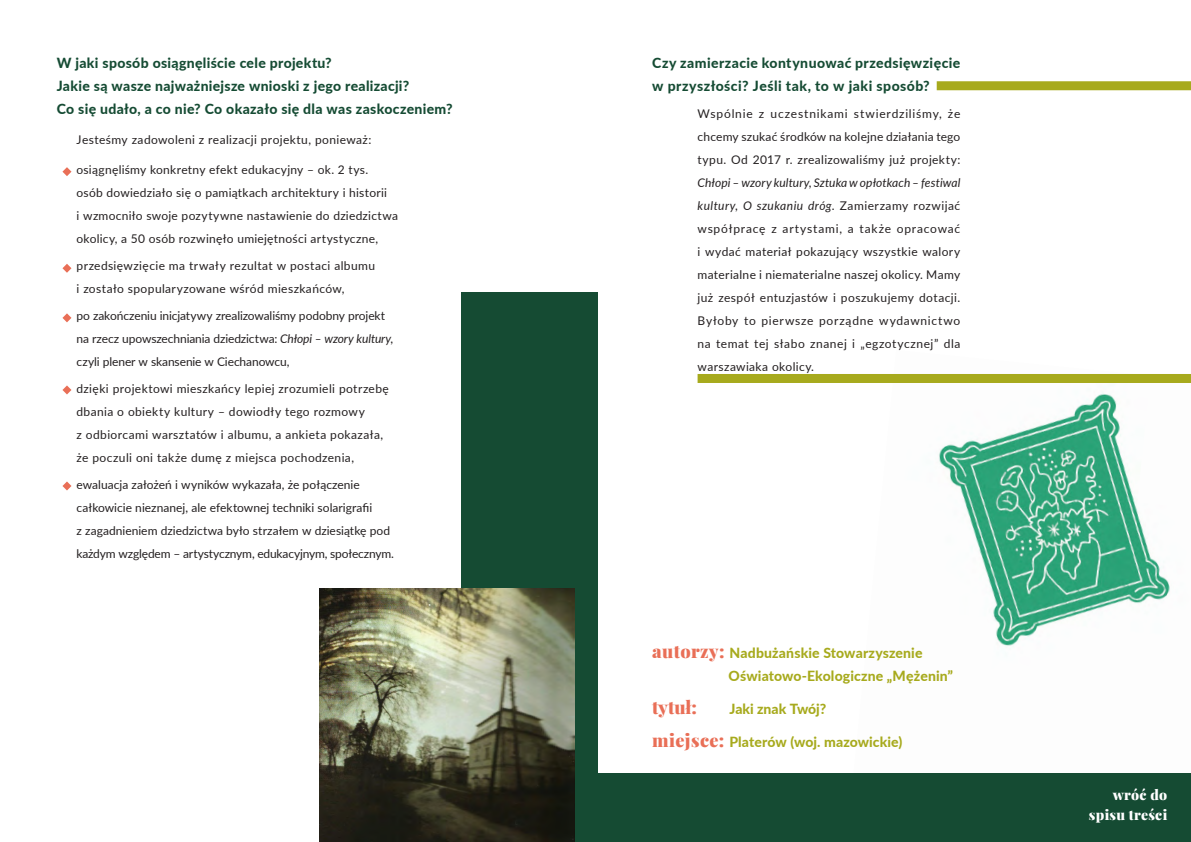
<style>
.page{position:relative;width:1191px;height:842px;background:#fff}
.page>*{position:absolute;margin:0;border:0;box-sizing:border-box;transform-origin:0 0}
.t1{font:900 18px "Playfair Display";color:#e96f57}
.t2{font:800 14px/23px "Lato";letter-spacing:.025em;color:#154b33}
.t3{font:800 14px/23px "Lato";letter-spacing:.005em;color:#a7aa1d}
.t4{font:900 14px/20px "Playfair Display";letter-spacing:.025em;color:#fff;text-align:right}
.t5{font:12px/23px "Lato";letter-spacing:.02em;color:#231f20}
.t6{font:12px/23px "Lato";color:#231f20}
.t7{font:12px/23px "Lato";letter-spacing:-.01em;color:#231f20}
.s1{font-style:italic}
.s2{font-family:"Playfair Display";font-weight:900;font-size:18px;color:#e96f57}
</style>
<div class="page">
<img style="left:846px;top:392px;width:345px;height:382px">
<div style="left:595px;top:774px;width:596px;height:68px;background:#154b33"></div>
<div style="left:936px;top:81px;width:255px;height:9px;background:#a7aa1d"></div>
<div style="left:697px;top:374px;width:494px;height:9px;background:#a7aa1d"></div>
<div style="left:461px;top:292px;width:136px;height:550px;background:#154b33"></div>
<img style="left:319px;top:589px;width:255px;height:253px">
<svg style="left:62px;top:167px;width:9px;height:9px"></svg>
<svg style="left:62px;top:264px;width:9px;height:9px"></svg>
<svg style="left:62px;top:313px;width:9px;height:9px"></svg>
<svg style="left:62px;top:385px;width:9px;height:9px"></svg>
<svg style="left:62px;top:481px;width:9px;height:9px"></svg>
<p class="t2" style="left:57px;top:51px;width:397px">W jaki sposób osiągnęliście cele projektu?<br>Jakie są wasze najważniejsze wnioski z jego realizacji?<br>Co się udało, a co nie? Co okazało się dla was zaskoczeniem?</p>
<p class="t5" style="left:77px;top:128px;width:296px">Jesteśmy zadowoleni z realizacji projektu, ponieważ:</p>
<p class="t5" style="left:77px;top:158px;width:323px">osiągnęliśmy konkretny efekt edukacyjny – ok. 2 tys.<br>osób dowiedziało się o pamiątkach architektury i historii<br>i wzmocniło swoje pozytywne nastawienie do dziedzictwa okolicy, a 50 osób rozwinęło umiejętności artystyczne,</p>
<p class="t5" style="left:77px;top:254px;width:300px">przedsięwzięcie ma trwały rezultat w postaci albumu i zostało spopularyzowane wśród mieszkańców,</p>
<p class="t7" style="left:77px;top:304px;width:318px">po zakończeniu inicjatywy zrealizowaliśmy podobny projekt na rzecz upowszechniania dziedzictwa: <span class="s1">Chłopi – wzory kultury</span>, czyli plener w skansenie w Ciechanowcu,</p>
<p class="t5" style="left:77px;top:377px;width:314px">dzięki projektowi mieszkańcy lepiej zrozumieli potrzebę dbania o obiekty kultury – dowiodły tego rozmowy<br>z odbiorcami warsztatów i albumu, a ankieta pokazała, że poczuli oni także dumę z miejsca pochodzenia,</p>
<p class="t6" style="left:77px;top:473px;width:319px">ewaluacja założeń i wyników wykazała, że połączenie całkowicie nieznanej, ale efektownej techniki solarigrafii<br>z zagadnieniem dziedzictwa było strzałem w dziesiątkę pod każdym względem – artystycznym, edukacyjnym, społecznym.</p>
<p class="t2" style="left:652px;top:51px;width:310px">Czy zamierzacie kontynuować przedsięwzięcie w przyszłości? Jeśli tak, to w jaki sposób?</p>
<p class="t5" style="left:697px;top:102px;width:264px;text-align:justify">Wspólnie z uczestnikami stwierdziliśmy, że chcemy szukać środków na kolejne działania tego typu. Od 2017 r. zrealizowaliśmy już projekty:<br><span class="s1">Chłopi – wzory kultury</span>, <span class="s1">Sztuka w opłotkach – festiwal kultury</span>, <span class="s1">O szukaniu dróg</span>. Zamierzamy rozwijać współpracę z artystami, a także opracować i wydać materiał pokazujący wszystkie walory materialne i niematerialne naszej okolicy. Mamy już zespół entuzjastów i poszukujemy dotacji.<br>Byłoby to pierwsze porządne wydawnictwo na temat tej słabo znanej i „egzotycznej” dla warszawiaka okolicy.</p>
<p class="t3" style="left:728px;top:641px;width:226px;text-indent:-76px"><span class="s2">autorzy:</span> Nadbużańskie Stowarzyszenie<br>Oświatowo-Ekologiczne „Mężenin”</p>
<h1 class="t1" style="left:652px;top:693px;width:46px">tytuł:</h1>
<p class="t3" style="left:729px;top:697px;width:98px">Jaki znak Twój?</p>
<p class="t3" style="left:652px;top:730px;width:252px"><span class="s2">miejsce:</span> Platerów (woj. mazowickie)</p>
<p class="t4" style="left:1088px;top:784px;width:80px">wróć do spisu treści</p>
</div>
